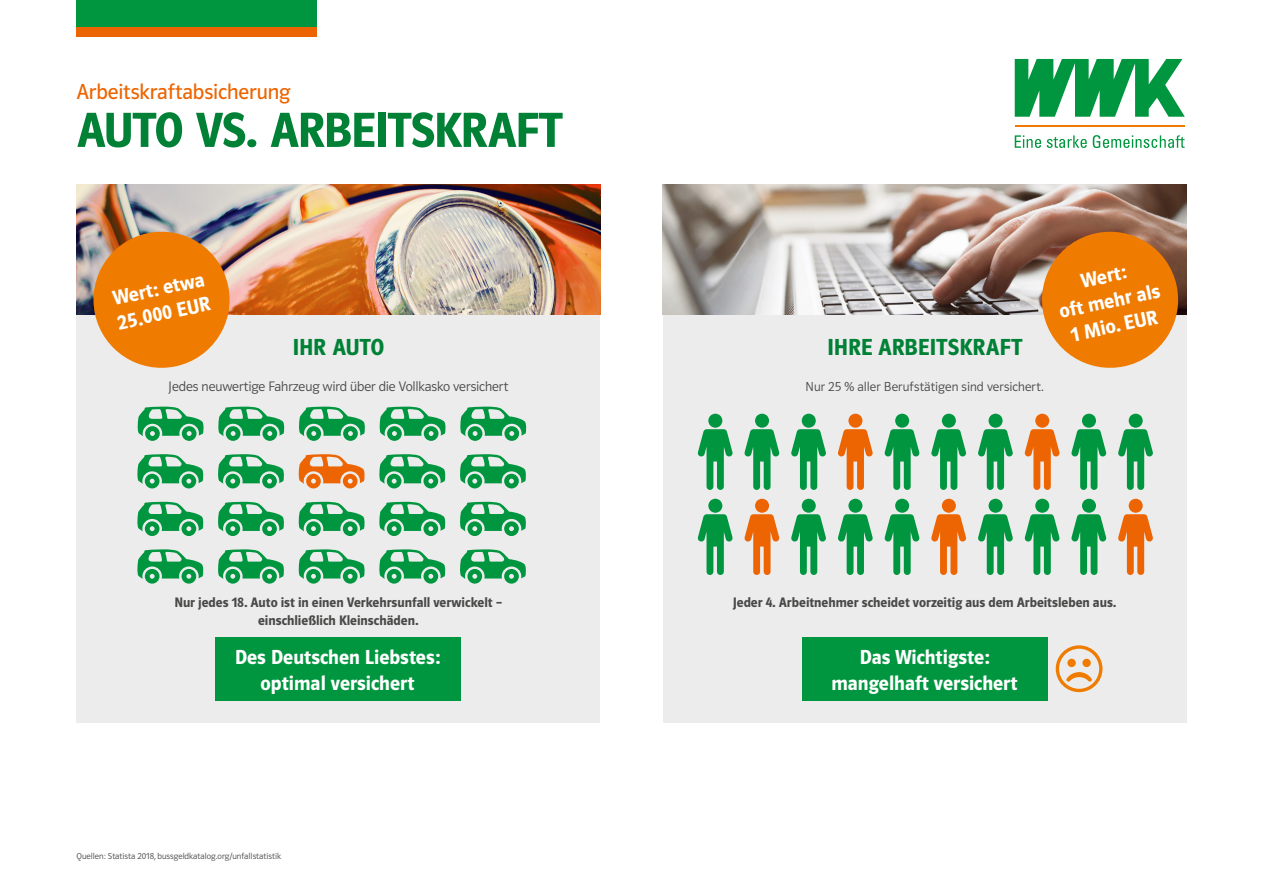
<style>
.page{position:relative;width:1263px;height:893px;background:#fff}
.page>*{position:absolute;margin:0;border:0;box-sizing:border-box;transform-origin:0 0}
.t1{font:600 51px "WWK Polo 66";letter-spacing:-.03em;color:#008136}
.t2{font:600 24px "WWK Polo 66";letter-spacing:-.01em;color:#008136}
.t3{font:22.5px "WWK Polo 66 Buch";letter-spacing:-.005em;color:#ec6502}
.t4{font:600 21px/25.2px "WWK Polo 66";color:#fff;text-align:center}
.t5{font:600 14.25px/18px "WWK Polo 66";letter-spacing:-.005em;color:#494948;text-align:center}
.t6{font:14.25px "WWK Polo 66 Leicht";letter-spacing:-.005em;color:#494948}
.t7{font:13.5px "WWK Polo 66 Leicht";letter-spacing:.01em;color:#494948}
.t8{font:9px "WWK Polo 66 Leicht";color:#494948}
</style>
<div class="page">
<div style="left:77px;top:0;width:240px;height:28px;background:#00963f"></div>
<div style="left:77px;top:28px;width:240px;height:9px;background:#ec6502"></div>
<svg style="left:1015px;top:59px;width:170px;height:58px"></svg>
<hr style="left:1015px;top:125px;width:169px;height:2px;background:#ef7c00">
<svg style="left:1015px;top:135px;width:26px;height:13px"></svg>
<svg style="left:1047px;top:135px;width:40px;height:13px"></svg>
<svg style="left:1093px;top:135px;width:92px;height:13px"></svg>
<div style="left:77px;top:315px;width:523px;height:408px;background:#ececed"></div>
<div style="left:663px;top:315px;width:523px;height:408px;background:#ececed"></div>
<img style="left:663px;top:184px;width:523px;height:131px">
<img style="left:77px;top:184px;width:523px;height:131px">
<svg style="left:137px;top:407px;width:67px;height:34px"></svg>
<svg style="left:218px;top:407px;width:67px;height:34px"></svg>
<svg style="left:379px;top:407px;width:67px;height:34px"></svg>
<svg style="left:460px;top:407px;width:67px;height:34px"></svg>
<svg style="left:299px;top:407px;width:66px;height:34px"></svg>
<svg style="left:137px;top:454px;width:67px;height:34px"></svg>
<svg style="left:218px;top:454px;width:66px;height:34px"></svg>
<svg style="left:379px;top:454px;width:67px;height:34px"></svg>
<svg style="left:460px;top:454px;width:66px;height:34px"></svg>
<svg style="left:298px;top:454px;width:67px;height:34px"></svg>
<svg style="left:137px;top:502px;width:67px;height:34px"></svg>
<svg style="left:218px;top:502px;width:66px;height:34px"></svg>
<svg style="left:379px;top:502px;width:67px;height:34px"></svg>
<svg style="left:460px;top:502px;width:66px;height:34px"></svg>
<svg style="left:298px;top:502px;width:67px;height:34px"></svg>
<div style="left:215px;top:637px;width:245px;height:64px;background:#00963f"></div>
<div style="left:802px;top:637px;width:245px;height:64px;background:#00963f"></div>
<svg style="left:1056px;top:645px;width:46px;height:47px"></svg>
<svg style="left:87px;top:225px;width:149px;height:143px;background:#e18f3a"></svg>
<svg style="left:1036px;top:225px;width:148px;height:143px;background:#dc852d"></svg>
<svg style="left:698px;top:414px;width:35px;height:76px"></svg>
<svg style="left:838px;top:414px;width:35px;height:76px"></svg>
<svg style="left:744px;top:414px;width:35px;height:76px"></svg>
<svg style="left:791px;top:414px;width:35px;height:76px"></svg>
<svg style="left:884px;top:414px;width:35px;height:76px"></svg>
<svg style="left:1025px;top:414px;width:34px;height:76px"></svg>
<svg style="left:931px;top:414px;width:35px;height:76px"></svg>
<svg style="left:978px;top:414px;width:35px;height:76px"></svg>
<svg style="left:698px;top:499px;width:35px;height:76px"></svg>
<svg style="left:838px;top:499px;width:35px;height:76px"></svg>
<svg style="left:744px;top:499px;width:35px;height:76px"></svg>
<svg style="left:791px;top:499px;width:35px;height:76px"></svg>
<svg style="left:884px;top:499px;width:35px;height:76px"></svg>
<svg style="left:1025px;top:499px;width:34px;height:76px"></svg>
<svg style="left:931px;top:499px;width:35px;height:76px"></svg>
<svg style="left:978px;top:499px;width:35px;height:76px"></svg>
<svg style="left:1071px;top:414px;width:35px;height:76px"></svg>
<svg style="left:1118px;top:414px;width:35px;height:76px"></svg>
<svg style="left:1071px;top:499px;width:35px;height:76px"></svg>
<svg style="left:1118px;top:499px;width:35px;height:76px"></svg>
<svg style="left:137px;top:549px;width:67px;height:35px"></svg>
<svg style="left:218px;top:549px;width:66px;height:35px"></svg>
<svg style="left:379px;top:549px;width:67px;height:35px"></svg>
<svg style="left:460px;top:549px;width:66px;height:35px"></svg>
<svg style="left:298px;top:549px;width:67px;height:35px"></svg>
<h3 class="t3" style="left:77px;top:80px;width:215px">Arbeitskraftabsicherung</h3>
<h1 class="t1" style="left:77px;top:102px;width:487px">AUTO VS. ARBEITSKRAFT</h1>
<h3 class="t4" style="left:110px;top:286px;width:96px;text-align:left;rotate:-12deg">Wert: etwa<br>25.000 EUR</h3>
<h3 class="t4" style="left:1052px;top:275px;width:104px;rotate:-12deg">Wert:<br>oft mehr als<br>1 Mio. EUR</h3>
<h2 class="t2" style="left:293px;top:334px;width:93px">IHR AUTO</h2>
<p class="t6" style="left:168px;top:379px;width:342px">Jedes neuwertige Fahrzeug wird über die Vollkasko versichert</p>
<h2 class="t2" style="left:827px;top:334px;width:196px">IHRE ARBEITSKRAFT</h2>
<p class="t7" style="left:806px;top:379px;width:239px">Nur 25 % aller Berufstätigen sind versichert.</p>
<p class="t5" style="left:174px;top:593px;width:329px">Nur jedes 18. Auto ist in einen Verkehrsunfall verwickelt – einschließlich Kleinschäden.</p>
<p class="t5" style="left:733px;top:593px;width:385px">Jeder 4. Arbeitnehmer scheidet vorzeitig aus dem Arbeitsleben aus.</p>
<h3 class="t4" style="left:235px;top:645px;width:207px">Des Deutschen Liebstes: optimal versichert</h3>
<h3 class="t4" style="left:831px;top:645px;width:188px">Das Wichtigste: mangelhaft versichert</h3>
<p class="t8" style="left:77px;top:851px;width:206px">Quellen: Statista 2018, bussgeldkatalog.org/unfallstatistik</p>
</div>
